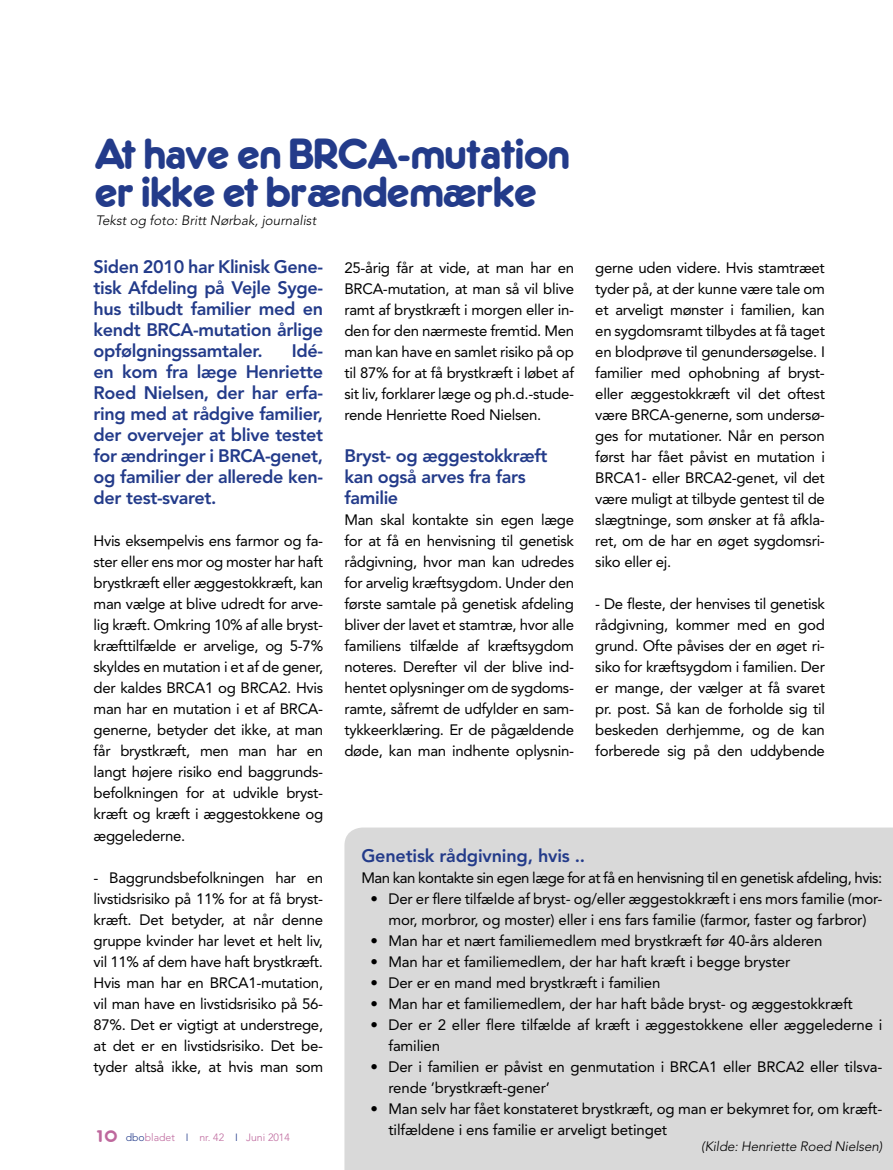
<style>
.page{position:relative;width:893px;height:1170px;background:#fff}
.page>*{position:absolute;margin:0;border:0;box-sizing:border-box;transform-origin:0 0}
.t1{font:39px/37.5px "Allgemeine";color:#233b8a}
.t2{font:800 18px/21px "Avenir LT Std";letter-spacing:-.02em;color:#233b8a;text-align:justify}
.t3{font:15px/21px "Avenir LT Std";letter-spacing:-.01em;color:#000;text-align:justify}
.t4{font:15px "Avenir LT Std";letter-spacing:-.03em;color:#000}
.t5{font:italic 300 13.5px "Avenir LT Std";color:#000}
.t6{font:300 10.5px "Avenir LT Std";color:#be689d}
.s1{font-family:"Allgemeine";font-weight:400;font-size:15px}
.s2{color:#233b8a}
</style>
<div class="page">
<div style="left:344px;top:827px;width:549px;height:342px;background:#d9d9d9"></div>
<h1 class="t1" style="left:94px;top:135px;width:476px">At have en BRCA-mutation er ikke et brændemærke</h1>
<p class="t5" style="left:96px;top:212px;width:222px">Tekst og foto: Britt Nørbak, journalist</p>
<p class="t2" style="left:94px;top:256px;width:231px">Siden 2010 har Klinisk Gene&shy;tisk Afdeling på Vejle Syge&shy;hus tilbudt familier med en kendt BRCA-mutation årlige opfølgningssamtaler.</p>
<p class="t2" style="left:94px;top:340px;width:231px;text-indent:198px">Idé&shy;en kom fra læge Henriette Roed Nielsen, der har erfa&shy;ring med at rådgive familier, der overvejer at blive testet for ændringer i BRCA-genet, og familier der allerede ken&shy;der test-svaret.</p>
<p class="t3" style="left:94px;top:530px;width:231px">Hvis eksempelvis ens farmor og fa&shy;ster eller ens mor og moster har haft brystkræft eller æggestokkræft, kan man vælge at blive udredt for arve&shy;lig kræft. Omkring 10% af alle bryst&shy;kræfttilfælde er arvelige, og 5-7% skyldes en mutation i et af de gener, der kaldes BRCA1 og BRCA2. Hvis man har en mutation i et af BRCA&shy;generne, betyder det ikke, at man får brystkræft, men man har en langt højere risiko end baggrunds&shy;befolkningen for at udvikle bryst&shy;kræft og kræft i æggestokkene og æggelederne.</p>
<p class="t3" style="left:94px;top:866px;width:231px">- Baggrundsbefolkningen har en livstidsrisiko på 11% for at få bryst&shy;kræft. Det betyder, at når denne gruppe kvinder har levet et helt liv, vil 11% af dem have haft brystkræft.<br>Hvis man har en BRCA1-mutation, vil man have en livstidsrisiko på 56- 87%. Det er vigtigt at understrege, at det er en livstidsrisiko. Det be&shy;tyder altså ikke, at hvis man som</p>
<p class="t6" style="left:94px;top:1130px;width:198px"><span class="s1">10</span> <span class="s2">dbo</span>bladet <span class="s2">I</span> nr. 42 <span class="s2">I</span> Juni 2014</p>
<p class="t3" style="left:344px;top:257px;width:231px">25-årig får at vide, at man har en BRCA-mutation, at man så vil blive ramt af brystkræft i morgen eller in&shy;den for den nærmeste fremtid. Men man kan have en samlet risiko på op til 87% for at få brystkræft i løbet af sit liv, forklarer læge og ph.d.-stude&shy;rende Henriette Roed Nielsen.</p>
<p class="t2" style="left:344px;top:445px;width:205px;text-align:left">Bryst- og æggestokkræft kan også arves fra fars familie</p>
<p class="t3" style="left:344px;top:509px;width:231px">Man skal kontakte sin egen læge for at få en henvisning til genetisk rådgivning, hvor man kan udredes for arvelig kræftsygdom. Under den første samtale på genetisk afdeling bliver der lavet et stamtræ, hvor alle familiens tilfælde af kræftsygdom noteres. Derefter vil der blive ind&shy;hentet oplysninger om de sygdoms&shy;ramte, såfremt de udfylder en sam&shy;tykkeerklæring. Er de pågældende døde, kan man indhente oplysnin-</p>
<p class="t3" style="left:595px;top:257px;width:231px">gerne uden videre. Hvis stamtræet tyder på, at der kunne være tale om et arveligt mønster i familien, kan en sygdomsramt tilbydes at få taget en blodprøve til genundersøgelse. I familier med ophobning af bryst&shy;eller æggestokkræft vil det oftest være BRCA-generne, som undersø&shy;ges for mutationer. Når en person først har fået påvist en mutation i BRCA1- eller BRCA2-genet, vil det være muligt at tilbyde gentest til de slægtninge, som ønsker at få afkla&shy;ret, om de har en øget sygdomsri&shy;siko eller ej.</p>
<p class="t3" style="left:595px;top:593px;width:231px">- De fleste, der henvises til genetisk rådgivning, kommer med en god grund. Ofte påvises der en øget ri&shy;siko for kræftsygdom i familien. Der er mange, der vælger at få svaret pr. post. Så kan de forholde sig til beskeden derhjemme, og de kan forberede sig på den uddybende</p>
<p class="t2" style="left:361px;top:844px;width:225px">Genetisk rådgivning, hvis ..</p>
<p class="t4" style="left:361px;top:868px;width:522px">Man kan kontakte sin egen læge for at få en henvisning til en genetisk afdeling, hvis:</p>
<p class="t3" style="left:370px;top:887px;width:513px;text-align:center">• Der er flere tilfælde af bryst- og/eller æggestokkræft i ens mors familie (mor&shy;mor, morbror, og moster) eller i ens fars familie (farmor, faster og farbror)</p>
<p class="t3" style="left:370px;top:929px;width:453px">• Man har et nært familiemedlem med brystkræft før 40-års alderen</p>
<p class="t3" style="left:370px;top:950px;width:421px">• Man har et familiemedlem, der har haft kræft i begge bryster</p>
<p class="t3" style="left:370px;top:971px;width:292px">• Der er en mand med brystkræft i familien</p>
<p class="t3" style="left:370px;top:992px;width:484px">• Man har et familiemedlem, der har haft både bryst- og æggestokkræft</p>
<p class="t3" style="left:388px;top:1013px;width:495px;text-indent:-18px">• Der er 2 eller flere tilfælde af kræft i æggestokkene eller æggelederne i familien</p>
<p class="t3" style="left:388px;top:1055px;width:495px;text-indent:-18px">• Der i familien er påvist en genmutation i BRCA1 eller BRCA2 eller tilsva&shy;rende ’brystkræft-gener’</p>
<p class="t3" style="left:388px;top:1097px;width:495px;text-indent:-18px">• Man selv har fået konstateret brystkræft, og man er bekymret for, om kræft&shy;tilfældene i ens familie er arveligt betinget</p>
<p class="t5" style="left:701px;top:1138px;width:183px">(Kilde: Henriette Roed Nielsen)</p>
</div>
